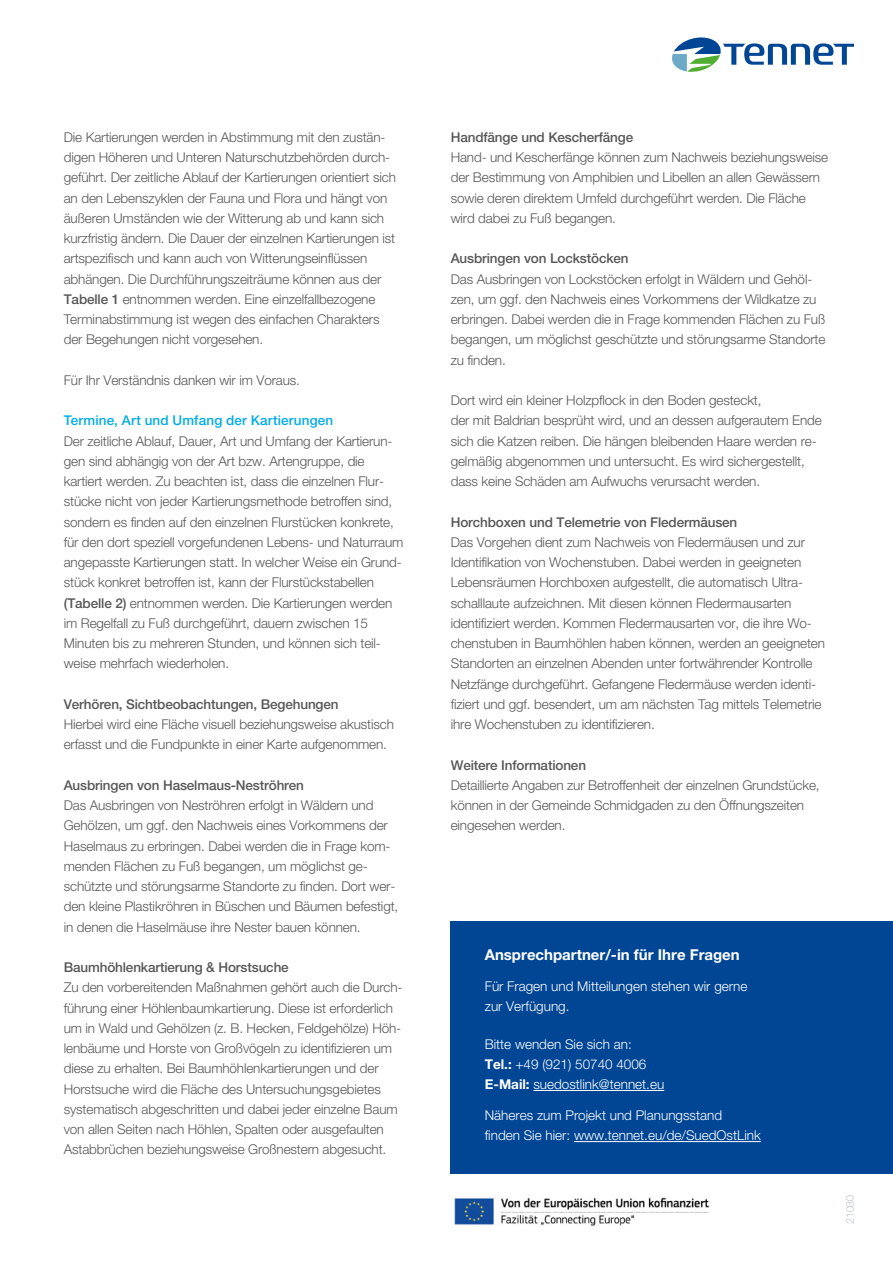
<style>
.page{position:relative;width:893px;height:1263px;background:#fff}
.page>*{position:absolute;margin:0;border:0;box-sizing:border-box;transform-origin:0 0}
.t1{font:700 15px "Helvetica Neue LT Std";color:#fff}
.t2{font:300 13.5px/20.2px "Helvetica Neue LT Std";letter-spacing:-.01em;color:#575756}
.t3{font:500 13.5px "Helvetica Neue LT Std";letter-spacing:-.01em;color:#575756}
.t4{font:300 13.5px/20.2px "Helvetica Neue LT Std";color:#fff}
.t5{font:500 13.5px "Helvetica Neue LT Std";letter-spacing:.01em;color:#00ace9}
.t6{font:100 10.5px "Helvetica Neue LT Std";color:#95a6b0}
.s1{font-weight:500}
.s2{font-weight:700}
</style>
<div class="page">
<img style="left:454px;top:1197px;width:256px;height:29px">
<div style="left:451px;top:921px;width:442px;height:252px;background:#014694"></div>
<hr style="left:533px;top:1090px;width:131px;height:1px;background:#fff">
<hr style="left:574px;top:1141px;width:187px;height:1px;background:#fff">
<svg style="left:672px;top:37px;width:182px;height:35px"></svg>
<p class="t2" style="left:64px;top:127px;width:334px">Die Kartierungen werden in Abstimmung mit den zustän&shy;digen Höheren und Unteren Naturschutzbehörden durch&shy;geführt. Der zeitliche Ablauf der Kartierungen orientiert sich an den Lebenszyklen der Fauna und Flora und hängt von äußeren Umständen wie der Witterung ab und kann sich kurzfristig ändern. Die Dauer der einzelnen Kartierungen ist artspezifisch und kann auch von Witterungseinflüssen abhängen. Die Durchführungszeiträume können aus der <span class="s1">Tabelle 1</span> entnommen werden. Eine einzelfallbezogene Terminabstimmung ist wegen des einfachen Charakters der Begehungen nicht vorgesehen.</p>
<p class="t2" style="left:64px;top:370px;width:238px">Für Ihr Verständnis danken wir im Voraus.</p>
<p class="t5" style="left:64px;top:412px;width:271px">Termine, Art und Umfang der Kartierungen</p>
<p class="t2" style="left:64px;top:430px;width:341px">Der zeitliche Ablauf, Dauer, Art und Umfang der Kartierun&shy;gen sind abhängig von der Art bzw. Artengruppe, die kartiert werden. Zu beachten ist, dass die einzelnen Flur&shy;stücke nicht von jeder Kartierungsmethode betroffen sind, sondern es finden auf den einzelnen Flurstücken konkrete, für den dort speziell vorgefundenen Lebens- und Naturraum angepasste Kartierungen statt. In welcher Weise ein Grund&shy;stück konkret betroffen ist, kann der Flurstückstabellen <span class="s1">(Tabelle 2)</span> entnommen werden. Die Kartierungen werden im Regelfall zu Fuß durchgeführt, dauern zwischen 15<br>Minuten bis zu mehreren Stunden, und können sich teil&shy;weise mehrfach wiederholen.</p>
<p class="t3" style="left:64px;top:696px;width:276px">Verhören, Sichtbeobachtungen, Begehungen</p>
<p class="t2" style="left:64px;top:714px;width:332px">Hierbei wird eine Fläche visuell beziehungsweise akustisch erfasst und die Fundpunkte in einer Karte aufgenommen.</p>
<p class="t3" style="left:64px;top:777px;width:242px">Ausbringen von Haselmaus-Neströhren</p>
<p class="t2" style="left:64px;top:795px;width:336px">Das Ausbringen von Neströhren erfolgt in Wäldern und Gehölzen, um ggf. den Nachweis eines Vorkommens der Haselmaus zu erbringen. Dabei werden die in Frage kom&shy;menden Flächen zu Fuß begangen, um möglichst ge&shy;schützte und störungsarme Standorte zu finden. Dort wer&shy;den kleine Plastikröhren in Büschen und Bäumen befestigt, in denen die Haselmäuse ihre Nester bauen können.</p>
<p class="t3" style="left:64px;top:959px;width:226px">Baumhöhlenkartierung &amp; Horstsuche</p>
<p class="t2" style="left:64px;top:977px;width:340px">Zu den vorbereitenden Maßnahmen gehört auch die Durch&shy;führung einer Höhlenbaumkartierung. Diese ist erforderlich um in Wald und Gehölzen (z. B. Hecken, Feldgehölze) Höh&shy;lenbäume und Horste von Großvögeln zu identifizieren um diese zu erhalten. Bei Baumhöhlenkartierungen und der Horstsuche wird die Fläche des Untersuchungsgebietes systematisch abgeschritten und dabei jeder einzelne Baum von allen Seiten nach Höhlen, Spalten oder ausgefaulten Astabbrüchen beziehungsweise Großnestern abgesucht.</p>
<p class="t3" style="left:451px;top:129px;width:184px">Handfänge und Kescherfänge</p>
<p class="t2" style="left:451px;top:147px;width:379px">Hand- und Kescherfänge können zum Nachweis beziehungsweise der Bestimmung von Amphibien und Libellen an allen Gewässern sowie deren direktem Umfeld durchgeführt werden. Die Fläche wird dabei zu Fuß begangen.</p>
<p class="t3" style="left:451px;top:250px;width:179px">Ausbringen von Lockstöcken</p>
<p class="t2" style="left:451px;top:268px;width:376px">Das Ausbringen von Lockstöcken erfolgt in Wäldern und Gehöl&shy;zen, um ggf. den Nachweis eines Vorkommens der Wildkatze zu erbringen. Dabei werden die in Frage kommenden Flächen zu Fuß begangen, um möglichst geschützte und störungsarme Standorte zu finden.</p>
<p class="t2" style="left:451px;top:390px;width:373px">Dort wird ein kleiner Holzpflock in den Boden gesteckt,<br>der mit Baldrian besprüht wird, und an dessen aufgerautem Ende sich die Katzen reiben. Die hängen bleibenden Haare werden re&shy;gelmäßig abgenommen und untersucht. Es wird sichergestellt, dass keine Schäden am Aufwuchs verursacht werden.</p>
<p class="t3" style="left:451px;top:514px;width:288px">Horchboxen und Telemetrie von Fledermäusen</p>
<p class="t2" style="left:451px;top:532px;width:376px">Das Vorgehen dient zum Nachweis von Fledermäusen und zur Identifikation von Wochenstuben. Dabei werden in geeigneten Lebensräumen Horchboxen aufgestellt, die automatisch Ultra&shy;schalllaute aufzeichnen. Mit diesen können Fledermausarten identifiziert werden. Kommen Fledermausarten vor, die ihre Wo&shy;chenstuben in Baumhöhlen haben können, werden an geeigneten Standorten an einzelnen Abenden unter fortwährender Kontrolle Netzfänge durchgeführt. Gefangene Fledermäuse werden identi&shy;fiziert und ggf. besendert, um am nächsten Tag mittels Telemetrie ihre Wochenstuben zu identifizieren.</p>
<p class="t3" style="left:451px;top:757px;width:137px">Weitere Informationen</p>
<p class="t2" style="left:451px;top:775px;width:370px">Detaillierte Angaben zur Betroffenheit der einzelnen Grundstücke, können in der Gemeinde Schmidgaden zu den Öffnungszeiten eingesehen werden.</p>
<p class="t1" style="left:485px;top:945px;width:257px">Ansprechpartner/-in für Ihre Fragen</p>
<p class="t4" style="left:485px;top:976px;width:264px">Für Fragen und Mitteilungen stehen wir gerne zur Verfügung.</p>
<p class="t4" style="left:485px;top:1033px;width:181px">Bitte wenden Sie sich an:<br><span class="s2">Tel.:</span> +49 (921) 50740 4006<br><span class="s2">E-Mail:</span> suedostlink@tennet.eu</p>
<p class="t4" style="left:485px;top:1105px;width:278px">Näheres zum Projekt und Planungsstand<br>finden Sie hier: www.tennet.eu/de/SuedOstLink</p>
<p class="t6" style="left:844px;top:1224px;width:31px;rotate:-90deg">21030</p>
</div>
